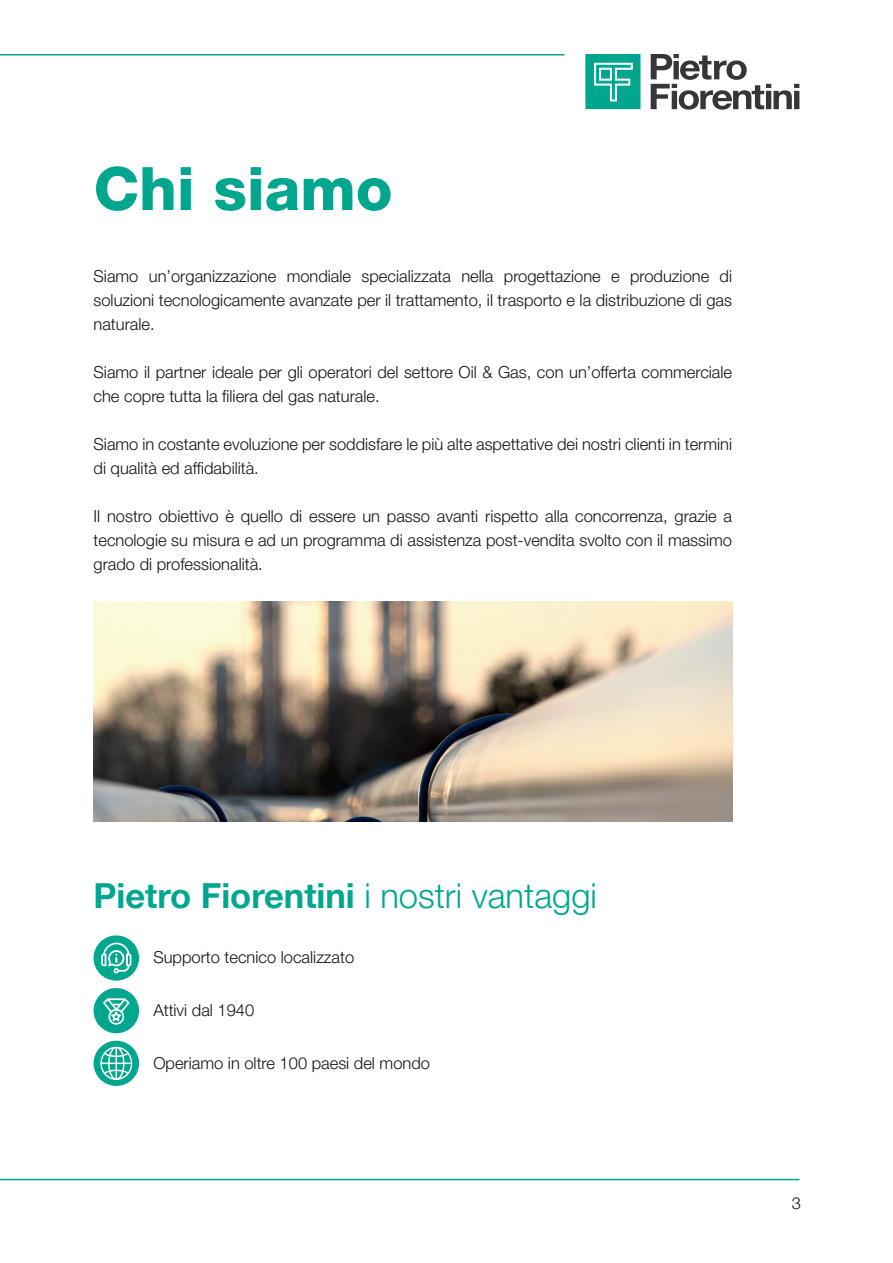
<style>
.page{position:relative;width:893px;height:1263px;background:#fff}
.page>*{position:absolute;margin:0;border:0;box-sizing:border-box;transform-origin:0 0}
.t1{font:800 60px "Helvetica Neue LT Pro";color:#00a78e}
.t2{font:700 34.5px "Helvetica Neue LT Pro";color:#00a78e}
.t3{font:300 16.5px/24px "Helvetica Neue LT Pro";color:#121418;text-align:justify}
.s1{font-weight:300}
</style>
<div class="page">
<hr style="left:0;top:1179px;width:799px;height:1px;background:#00a78e">
<svg style="left:651px;top:54px;width:148px;height:56px"></svg>
<svg style="left:585px;top:54px;width:55px;height:55px"></svg>
<hr style="left:0;top:54px;width:564px;height:2px;background:#00a78e">
<img style="left:93px;top:601px;width:639px;height:220px">
<div style="left:94px;top:935px;width:45px;height:46px;background:#00a78e;border-radius:50%"></div>
<svg style="left:101px;top:943px;width:31px;height:30px"></svg>
<div style="left:94px;top:988px;width:45px;height:45px;background:#00a78e;border-radius:50%"></div>
<svg style="left:103px;top:998px;width:27px;height:27px"></svg>
<div style="left:94px;top:1041px;width:45px;height:45px;background:#00a78e;border-radius:50%"></div>
<svg style="left:100px;top:1047px;width:32px;height:33px"></svg>
<h1 class="t1" style="left:94px;top:153px;width:300px">Chi siamo</h1>
<p class="t3" style="left:94px;top:264px;width:640px">Siamo un’organizzazione mondiale specializzata nella progettazione e produzione di soluzioni tecnologicamente avanzate per il trattamento, il trasporto e la distribuzione di gas naturale.</p>
<p class="t3" style="left:94px;top:360px;width:640px">Siamo il partner ideale per gli operatori del settore Oil &amp; Gas, con un’offerta commerciale che copre tutta la filiera del gas naturale.</p>
<p class="t3" style="left:94px;top:432px;width:640px">Siamo in costante evoluzione per soddisfare le più alte aspettative dei nostri clienti in termini di qualità ed affidabilità.</p>
<p class="t3" style="left:94px;top:504px;width:640px">Il nostro obiettivo è quello di essere un passo avanti rispetto alla concorrenza, grazie a tecnologie su misura e ad un programma di assistenza post-vendita svolto con il massimo grado di professionalità.</p>
<h2 class="t2" style="left:94px;top:875px;width:505px">Pietro Fiorentini <span class="s1">i nostri vantaggi</span></h2>
<p class="t3" style="left:153px;top:945px;width:202px">Supporto tecnico localizzato</p>
<p class="t3" style="left:153px;top:998px;width:102px">Attivi dal 1940</p>
<p class="t3" style="left:153px;top:1050px;width:278px">Operiamo in oltre 100 paesi del mondo</p>
<p class="t3" style="left:792px;top:1191px;width:11px">3</p>
</div>
